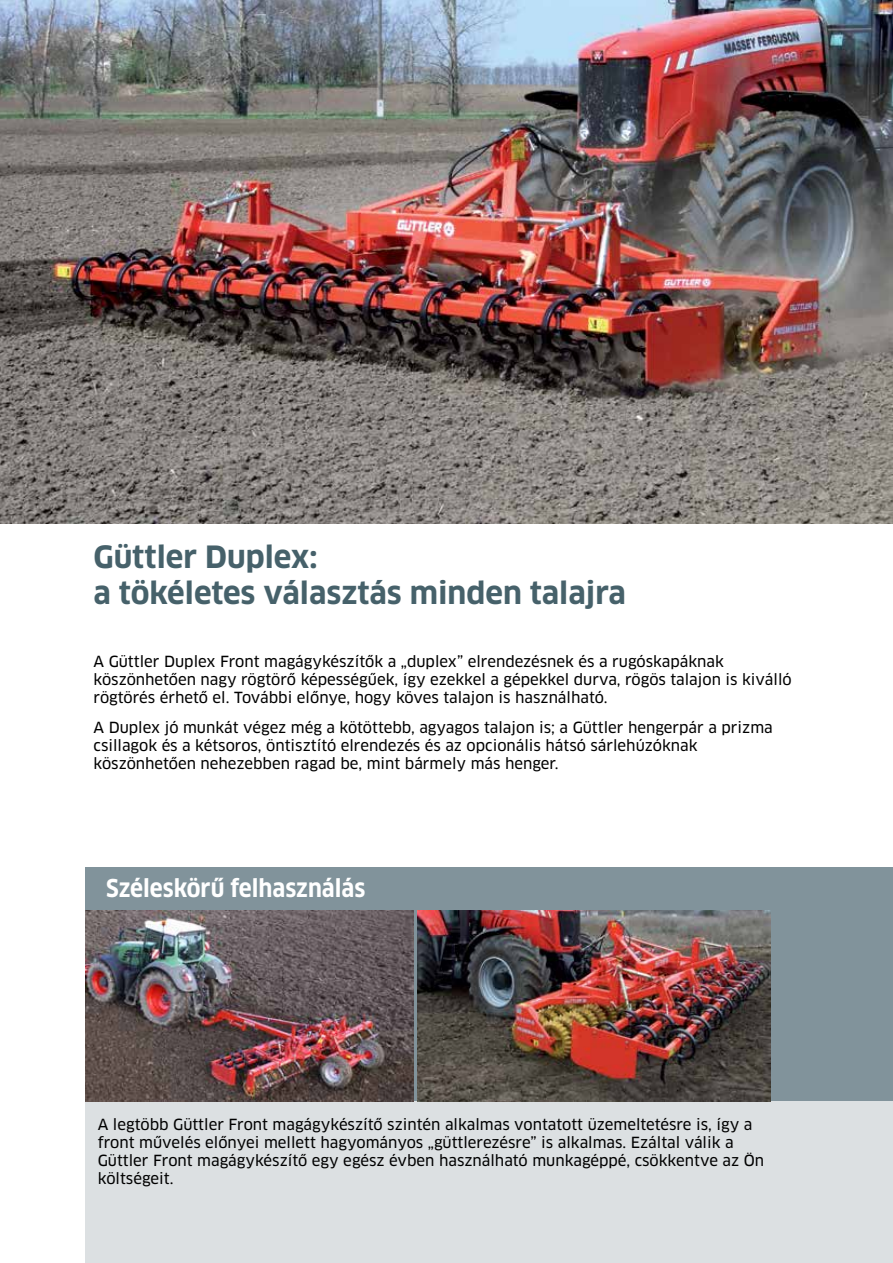
<style>
.page{position:relative;width:893px;height:1263px;background:#fff}
.page>*{position:absolute;margin:0;border:0;box-sizing:border-box;transform-origin:0 0}
.t1{font:700 30px/36px "Clan Pro";color:#46616a}
.t2{font:700 24px "Clan Pro Narr";color:#fff}
.t3{font:15px/18px "Clan Pro News";color:#000}
</style>
<div class="page">
<img style="left:0;top:0;width:893px;height:523px">
<div style="left:86px;top:1101px;width:807px;height:162px;background:#dce0e2"></div>
<div style="left:86px;top:867px;width:807px;height:234px;background:#81939b"></div>
<img style="left:417px;top:910px;width:353px;height:191px">
<img style="left:86px;top:910px;width:327px;height:191px">
<h1 class="t1" style="left:94px;top:539px;width:534px">Güttler Duplex:<br>a tökéletes választás minden talajra</h1>
<p class="t3" style="left:94px;top:652px;width:700px">A Güttler Duplex Front magágykészítők a „duplex” elrendezésnek és a rugóskapáknak köszönhetően nagy rögtörő képességűek, így ezekkel a gépekkel durva, rögös talajon is kiválló rögtörés érhető el. További előnye, hogy köves talajon is használható.</p>
<p class="t3" style="left:94px;top:719px;width:681px">A Duplex jó munkát végez még a kötöttebb, agyagos talajon is; a Güttler hengerpár a prizma csillagok és a kétsoros, öntisztító elrendezés és az opcionális hátsó sárlehúzóknak köszönhetően nehezebben ragad be, mint bármely más henger.</p>
<h2 class="t2" style="left:106px;top:874px;width:261px">Széleskörű felhasználás</h2>
<p class="t3" style="left:98px;top:1116px;width:668px">A legtöbb Güttler Front magágykészítő szintén alkalmas vontatott üzemeltetésre is, így a front művelés előnyei mellett hagyományos „güttlerezésre” is alkalmas. Ezáltal válik a Güttler Front magágykészítő egy egész évben használható munkagéppé, csökkentve az Ön költségeit.</p>
</div>
